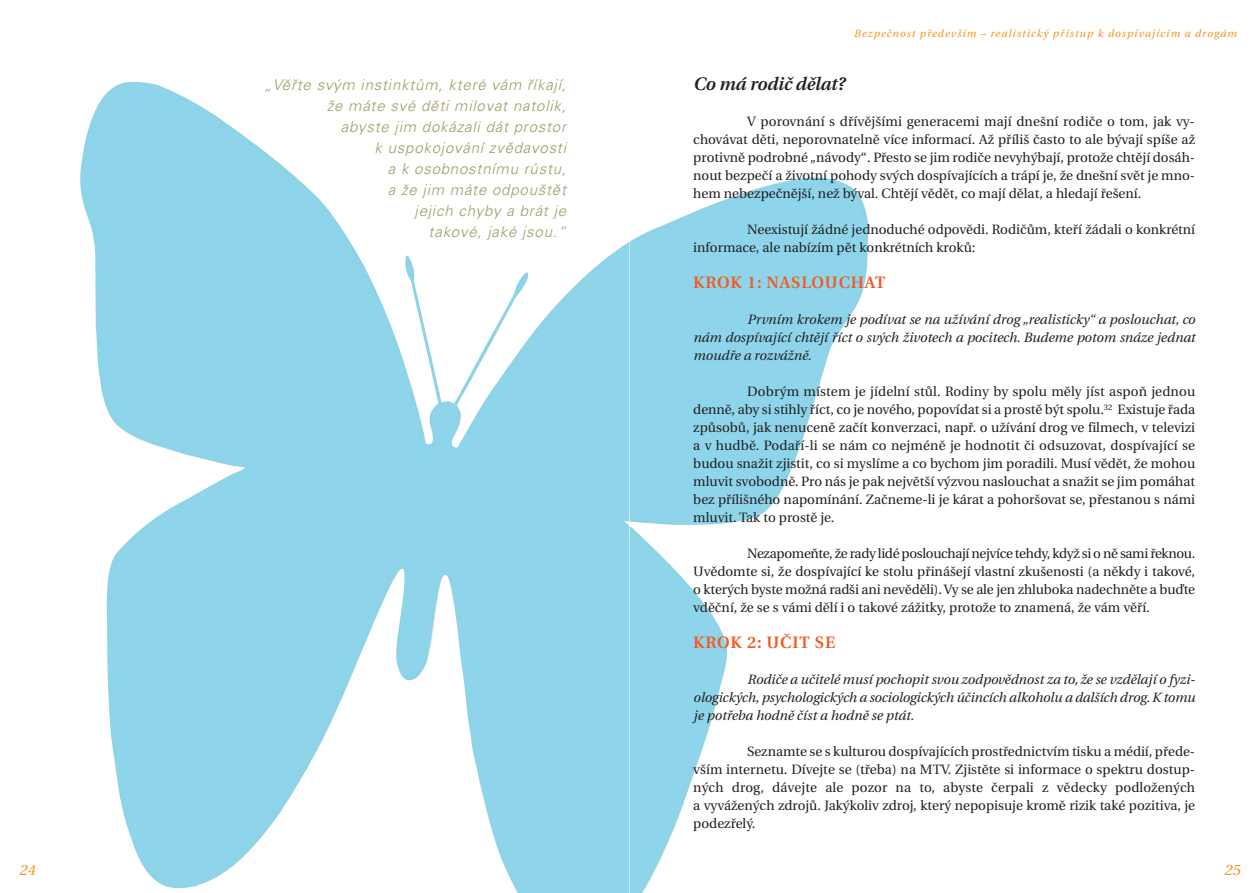
<style>
.page{position:relative;width:1259px;height:893px;background:#fff}
.page>*{position:absolute;margin:0;border:0;box-sizing:border-box;transform-origin:0 0}
.t1{font:italic 600 18px "Utopia CE";letter-spacing:-.005em;color:#231f20}
.t2{font:600 16.5px "Utopia CE";letter-spacing:.05em;color:#f15a22}
.t3{font:italic 300 15px/21px "Univers CE";letter-spacing:.05em;color:#a09b67;text-align:right}
.t4{font:italic 15px "Utopia CE";color:#f7931d}
.t5{font:13.5px/18px "Utopia CE";color:#231f20;text-align:justify}
.t6{font:italic 13.5px/18px "Utopia CE";color:#231f20;text-align:justify}
.t7{font:italic 10.5px "Utopia CE";letter-spacing:.1em;color:#f7931d}
</style>
<div class="page">
<img style="left:80px;top:81px;width:549px;height:812px">
<img style="left:629px;top:177px;width:239px;height:716px">
<p class="t4" style="left:19px;top:863px;width:17px">24</p>
<p class="t3" style="left:264px;top:75px;width:307px">„Věřte svým instinktům, které vám říkaj í, že máte své děti milovat natolik,<br>abyste j im dokázali dát prostor<br>k uspokojování zvědavosti<br>a k osobnostnímu růstu,<br>a že j im máte odpouštět<br>jejich chyby a brát je<br>takové, jaké jsou.“</p>
<p class="t7" style="left:854px;top:29px;width:384px">Bezpečnost především – realistický přístup k dospívajícím a drogám</p>
<h1 class="t1" style="left:693px;top:77px;width:153px">Co má rodič dělat?</h1>
<p class="t5" style="left:693px;top:114px;width:503px;text-indent:54px">V porovnání s dřívějšími generacemi mají dnešní rodiče o tom, jak vy&shy;chovávat děti, neporovnatelně více informací. Až příliš často to ale bývají spíše až protivně podrobné „návody“. Přesto se jim rodiče nevyhýbají, protože chtějí dosáh&shy;nout bezpečí a životní pohody svých dospívajících a trápí je, že dnešní svět je mno&shy;hem nebezpečnější, než býval. Chtějí vědět, co mají dělat, a hledají řešení.</p>
<p class="t5" style="left:693px;top:222px;width:503px;text-indent:54px">Neexistují žádné jednoduché odpovědi. Rodičům, kteří žádali o konkrétní informace, ale nabízím pět konkrétních kroků:</p>
<p class="t2" style="left:693px;top:276px;width:194px">KROK 1: NASLOUCHAT</p>
<p class="t6" style="left:693px;top:312px;width:503px;text-indent:54px">Prvním krokem je podívat se na užívání drog „realisticky“ a poslouchat, co nám dospívající chtějí říct o svých životech a pocitech. Budeme potom snáze jednat moudře a rozvážně.</p>
<p class="t5" style="left:693px;top:384px;width:503px;text-indent:54px">Dobrým místem je jídelní stůl. Rodiny by spolu měly jíst aspoň jednou denně, aby si stihly říct, co je nového, popovídat si a prostě být spolu.<sup>32</sup> Existuje řada způsobů, jak nenuceně začít konverzaci, např. o užívání drog ve filmech, v televizi a v hudbě. Podaří-li se nám co nejméně je hodnotit či odsuzovat, dospívající se budou snažit zjistit, co si myslíme a co bychom jim poradili. Musí vědět, že mohou mluvit svobodně. Pro nás je pak největší výzvou naslouchat a snažit se jim pomáhat bez přílišného napomínání. Začneme-li je kárat a pohoršovat se, přestanou s námi mluvit. Tak to prostě je.</p>
<p class="t5" style="left:693px;top:546px;width:503px;text-indent:54px">Nezapomeňte, že rady lidé poslouchají nejvíce tehdy, když si o ně sami řeknou.<br>Uvědomte si, že dospívající ke stolu přinášejí vlastní zkušenosti (a někdy i takové, o kterých byste možná radši ani nevěděli). Vy se ale jen zhluboka nadechněte a buďte vděční, že se s vámi dělí i o takové zážitky, protože to znamená, že vám věří.</p>
<p class="t2" style="left:693px;top:636px;width:144px">KROK 2: UČIT SE</p>
<p class="t6" style="left:693px;top:672px;width:503px;text-indent:54px">Rodiče a učitelé musí pochopit svou zodpovědnost za to, že se vzdělají o fyzi&shy;ologických, psychologických a sociologických účincích alkoholu a dalších drog. K tomu je potřeba hodně číst a hodně se ptát.</p>
<p class="t5" style="left:693px;top:744px;width:503px;text-indent:54px">Seznamte se s kulturou dospívajících prostřednictvím tisku a médií, přede&shy;vším internetu. Dívejte se (třeba) na MTV. Zjistěte si informace o spektru dostup&shy;ných drog, dávejte ale pozor na to, abyste čerpali z vědecky podložených a vyvážených zdrojů. Jakýkoliv zdroj, který nepopisuje kromě rizik také pozitiva, je podezřelý.</p>
<p class="t4" style="left:1224px;top:863px;width:17px">25</p>
</div>
